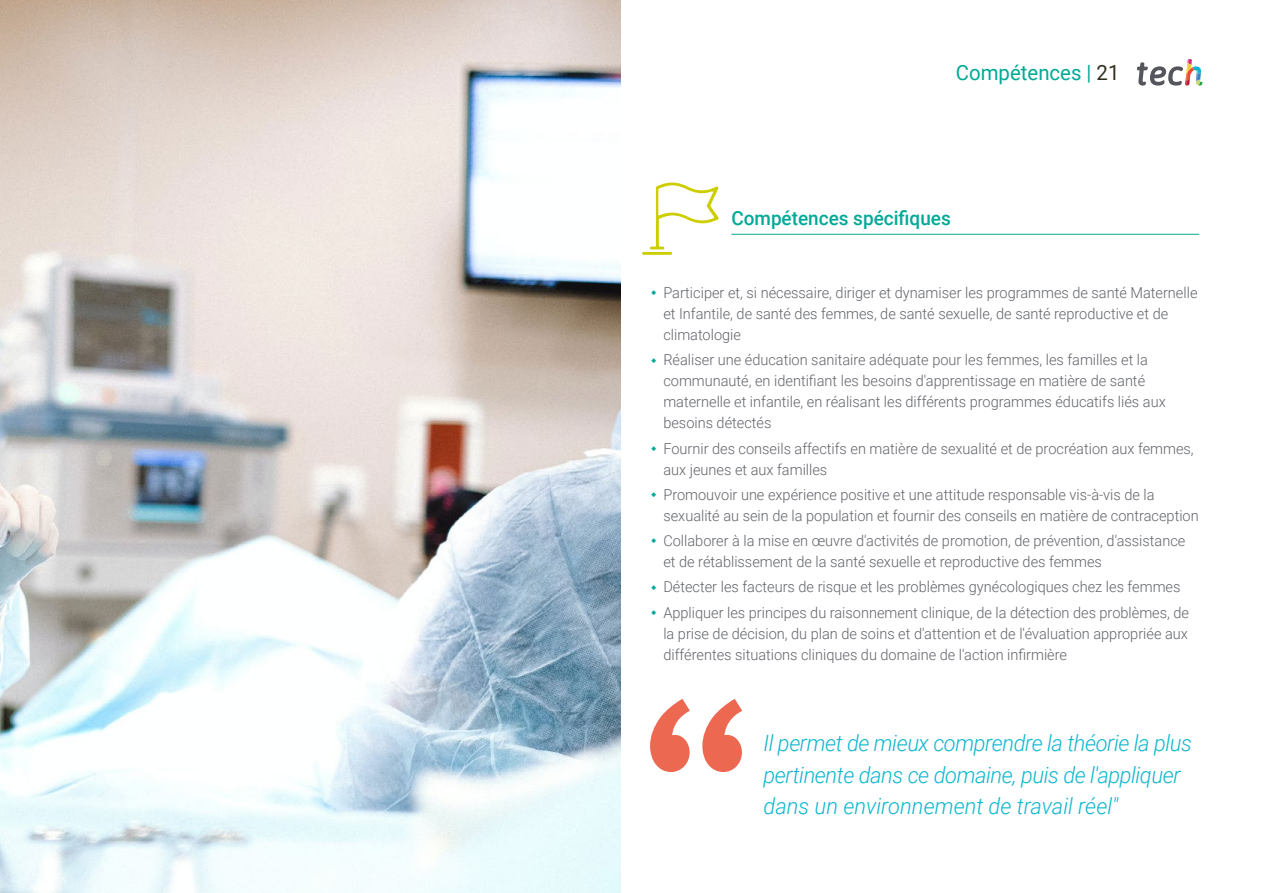
<style>
.page{position:relative;width:1263px;height:893px;background:#fff}
.page>*{position:absolute;margin:0;border:0;box-sizing:border-box;transform-origin:0 0}
.t1{font:italic 300 22.5px/31.5px "Roboto";letter-spacing:-.02em;color:#0fb6cf}
.t2{font:21px "Roboto";color:#00a996}
.t3{font:500 19.5px "Roboto";color:#00a996}
.t4{font:300 15px/21px "Roboto";color:#61646a}
.s1{color:#312e20}
</style>
<div class="page">
<img style="left:0;top:0;width:621px;height:893px">
<svg style="left:650px;top:699px;width:92px;height:73px"></svg>
<hr style="left:731px;top:234px;width:468px;height:1px;background:#00a996">
<hr style="left:642px;top:252px;width:30px;height:3px;background:#cdce00">
<svg style="left:650px;top:182px;width:69px;height:67px"></svg>
<svg style="left:1137px;top:59px;width:65px;height:27px"></svg>
<h2 class="t2" style="left:956px;top:57px;width:165px">Compétences | <span class="s1">21</span></h2>
<h3 class="t3" style="left:731px;top:205px;width:221px">Compétences spécifiques</h3>
<p class="t4" style="left:663px;top:282px;width:536px">Participer et, si nécessaire, diriger et dynamiser les programmes de santé Maternelle et Infantile, de santé des femmes, de santé sexuelle, de santé reproductive et de climatologie</p>
<p class="t4" style="left:663px;top:349px;width:504px">Réaliser une éducation sanitaire adéquate pour les femmes, les familles et la communauté, en identifiant les besoins d'apprentissage en matière de santé maternelle et infantile, en réalisant les différents programmes éducatifs liés aux besoins détectés</p>
<p class="t4" style="left:663px;top:437px;width:532px">Fournir des conseils affectifs en matière de sexualité et de procréation aux femmes, aux jeunes et aux familles</p>
<p class="t4" style="left:663px;top:484px;width:537px">Promouvoir une expérience positive et une attitude responsable vis-à-vis de la sexualité au sein de la population et fournir des conseils en matière de contraception</p>
<p class="t4" style="left:663px;top:530px;width:523px">Collaborer à la mise en œuvre d'activités de promotion, de prévention, d'assistance et de rétablissement de la santé sexuelle et reproductive des femmes</p>
<p class="t4" style="left:663px;top:574px;width:527px;line-height:25.2px">Détecter les facteurs de risque et les problèmes gynécologiques chez les femmes<br>Appliquer les principes du raisonnement clinique, de la détection des problèmes, de</p>
<p class="t4" style="left:663px;top:622px;width:526px">la prise de décision, du plan de soins et d'attention et de l'évaluation appropriée aux différentes situations cliniques du domaine de l'action infirmière</p>
<h1 class="t1" style="left:763px;top:727px;width:430px">Il permet de mieux comprendre la théorie la plus pertinente dans ce domaine, puis de l'appliquer dans un environnement de travail réel"</h1>
</div>
